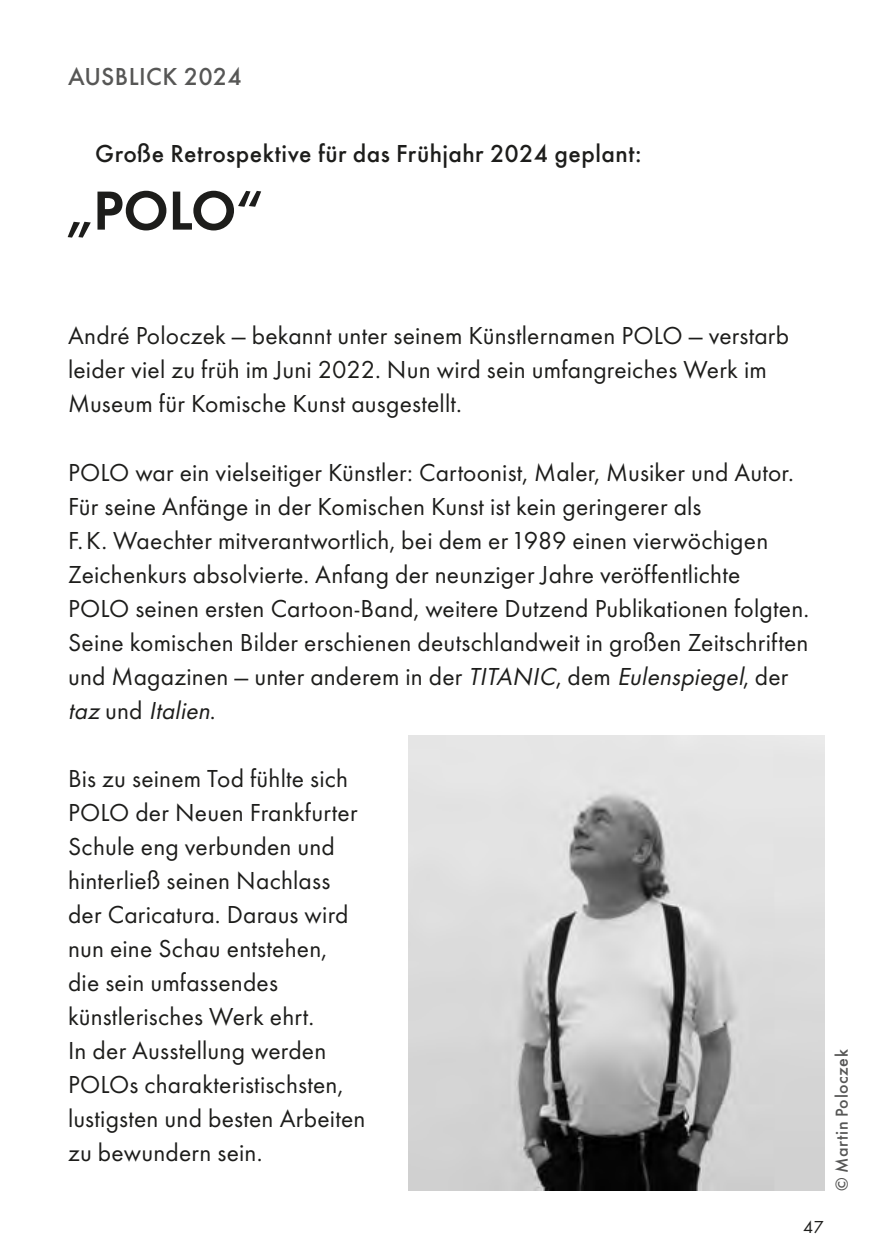
<style>
.page{position:relative;width:893px;height:1259px;background:#fff}
.page>*{position:absolute;margin:0;border:0;box-sizing:border-box;transform-origin:0 0}
.FdK_-_Titel_Futura_8{font:600 57px "Futura T";color:#1d1d1b}
.FdK_-_Fließ_Futura_B{font:25.5px/33.9px "Futura T";letter-spacing:.005em;color:#1d1d1b}
.FdK_-_Titel_Futura_8-2{font:500 25.5px "Futura T";letter-spacing:.015em;color:#1d1d1b}
.FdK_-_Termin_Futura{font:500 25.5px "Futura T";letter-spacing:.01em;color:#575756}
.FdK_-_Fotokredits_Fu{font:500 18px "Futura T";letter-spacing:.03em;color:#575756}
.t1{font:18px "Futura T";color:#1d1d1b}
.s1{font-style:italic}
</style>
<div class="page">
<img style="left:408px;top:735px;width:417px;height:455px">
<p class="FdK_-_Termin_Futura" style="left:68px;top:62px;width:176px">AUSBLICK 2024</p>
<p class="FdK_-_Titel_Futura_8-2" style="left:95px;top:138px;width:548px">Große Retrospektive für das Frühjahr 2024 geplant:</p>
<p class="FdK_-_Titel_Futura_8" style="left:65px;top:177px;width:200px">„POLO“</p>
<p class="FdK_-_Fließ_Futura_B" style="left:68px;top:319px;width:723px">André Poloczek — bekannt unter seinem Künstlernamen POLO — verstarb leider viel zu früh im Juni 2022. Nun wird sein umfangreiches Werk im<br>Museum für Komische Kunst ausgestellt.</p>
<p class="FdK_-_Fließ_Futura_B" style="left:68px;top:455px;width:743px">POLO war ein vielseitiger Künstler: Cartoonist, Maler, Musiker und Autor.<br>Für seine Anfänge in der Komischen Kunst ist kein geringerer als<br>F.K. Waechter mitverantwortlich, bei dem er1989 einen vierwöchigen Zeichenkurs absolvierte. Anfang der neunziger Jahre veröffentlichte<br>POLO seinen ersten Cartoon-Band, weitere Dutzend Publikationen folgten.<br>Seine komischen Bilder erschienen deutschlandweit in großen Zeitschriften und Magazinen — unter anderem in der <span class="s1">TITANIC</span>, dem <span class="s1">Eulenspiegel</span>, der <span class="s1">taz</span> u n d <span class="s1">Italien</span>.</p>
<p class="FdK_-_Fließ_Futura_B" style="left:68px;top:761px;width:299px">Bis zu seinem Tod fühlte sich<br>POLO der Neuen Frankfurter<br>Schule eng verbunden und hinterließ seinen Nachlass der Caricatura. Daraus wird nun eine Schau entstehen,<br>die sein umfassendes künstlerisches Werk ehrt.<br>In der Ausstellung werden<br>POLOs charakteristischsten, lustigsten und besten Arbeiten zu bewundern sein.</p>
<p class="FdK_-_Fotokredits_Fu" style="left:831px;top:1190px;width:143px;rotate:-90deg">© Martin Poloczek</p>
<p class="t1" style="left:803px;top:1216px;width:22px">47</p>
</div>
